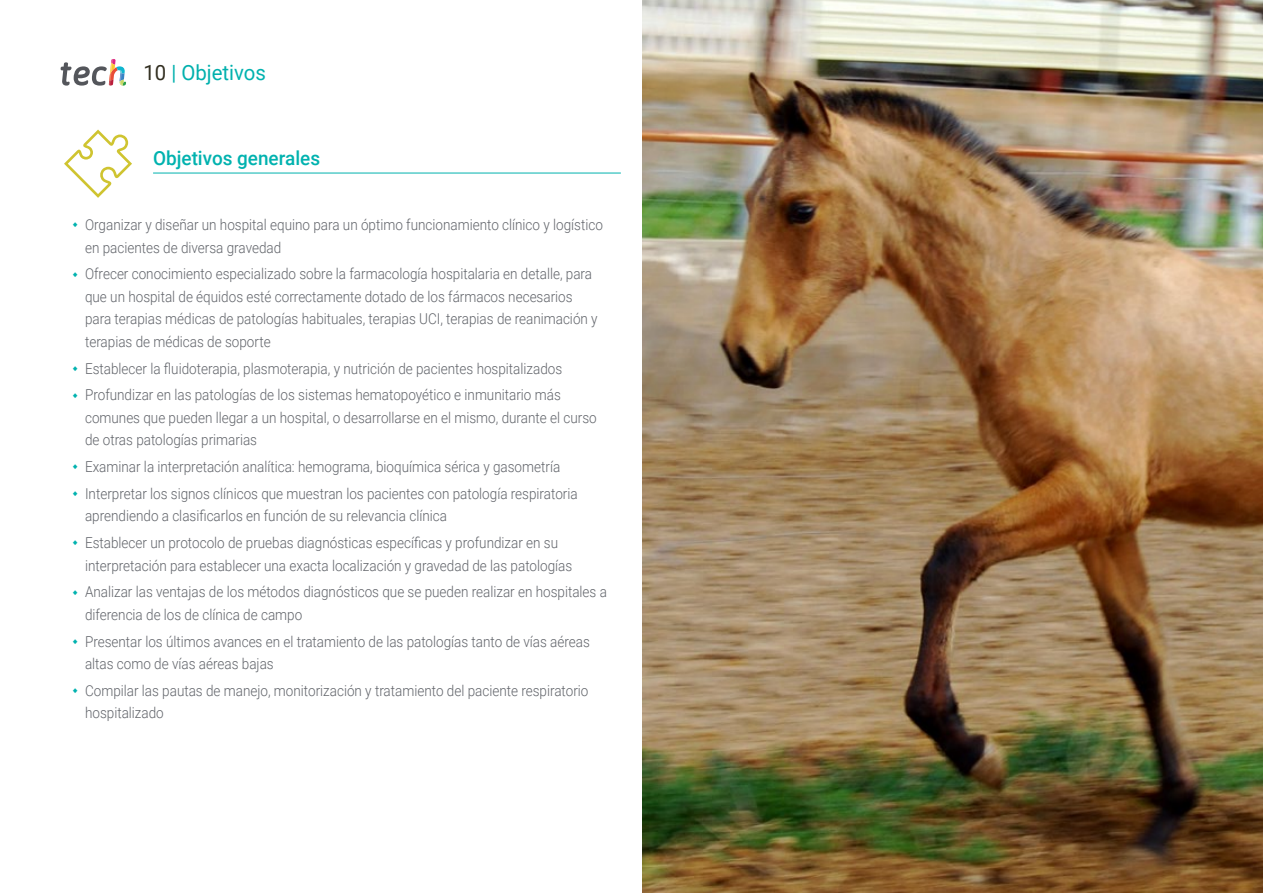
<style>
.page{position:relative;width:1263px;height:893px;background:#fff}
.page>*{position:absolute;margin:0;border:0;box-sizing:border-box;transform-origin:0 0}
.t1{font:21px "Roboto";color:#00b0ad}
.t2{font:500 19.5px "Roboto";color:#00b2af}
.t3{font:300 15px/26.7px "Roboto";color:#61646a;scale:.9 1}
.s1{color:#312e20}
.s2{color:#00b2af}
</style>
<div class="page">
<hr style="left:153px;top:173px;width:468px;height:1px;background:#00b2af">
<svg style="left:64px;top:130px;width:68px;height:68px"></svg>
<img style="left:642px;top:0;width:621px;height:893px">
<svg style="left:61px;top:59px;width:65px;height:27px"></svg>
<h1 class="t1" style="left:144px;top:57px;width:124px"><span class="s1">10</span> | Objeti<span class="s2">vos</span></h1>
<h2 class="t2" style="left:153px;top:144px;width:169px">Objetivos generales</h2>
<p class="t3" style="left:85px;top:213px;width:577px;line-height:22.5px">Organizar y diseñar un hospital equino para un óptimo funcionamiento clínico y logístico en pacientes de diversa gravedad</p>
<p class="t3" style="left:85px;top:262px;width:571px;line-height:22.5px">Ofrecer conocimiento especializado sobre la farmacología hospitalaria en detalle, para que un hospital de équidos esté correctamente dotado de los fármacos necesarios para terapias médicas de patologías habituales, terapias UCI, terapias de reanimación y terapias de médicas de soporte</p>
<p class="t3" style="left:85px;top:354px;width:532px">Establecer la fluidoterapia, plasmoterapia, y nutrición de pacientes hospitalizados<br>Profundizar en las patologías de los sistemas hematopoyético e inmunitario más</p>
<p class="t3" style="left:85px;top:406px;width:570px;line-height:22.5px">comunes que pueden llegar a un hospital, o desarrollarse en el mismo, durante el curso de otras patologías primarias</p>
<p class="t3" style="left:85px;top:453px;width:549px">Examinar la interpretación analítica: hemograma, bioquímica sérica y gasometría<br>Interpretar los signos clínicos que muestran los pacientes con patología respiratoria</p>
<p class="t3" style="left:85px;top:502px;width:527px">aprendiendo a clasificarlos en función de su relevancia clínica<br>Establecer un protocolo de pruebas diagnósticas específicas y profundizar en su</p>
<p class="t3" style="left:85px;top:551px;width:581px">interpretación para establecer una exacta localización y gravedad de las patologías<br>Analizar las ventajas de los métodos diagnósticos que se pueden realizar en hospitales a</p>
<p class="t3" style="left:85px;top:601px;width:562px">diferencia de los de clínica de campo<br>Presentar los últimos avances en el tratamiento de las patologías tanto de vías aéreas</p>
<p class="t3" style="left:85px;top:650px;width:561px">altas como de vías aéreas bajas<br>Compilar las pautas de manejo, monitorización y tratamiento del paciente respiratorio</p>
<p class="t3" style="left:85px;top:699px;width:89px">hospitalizado</p>
</div>
